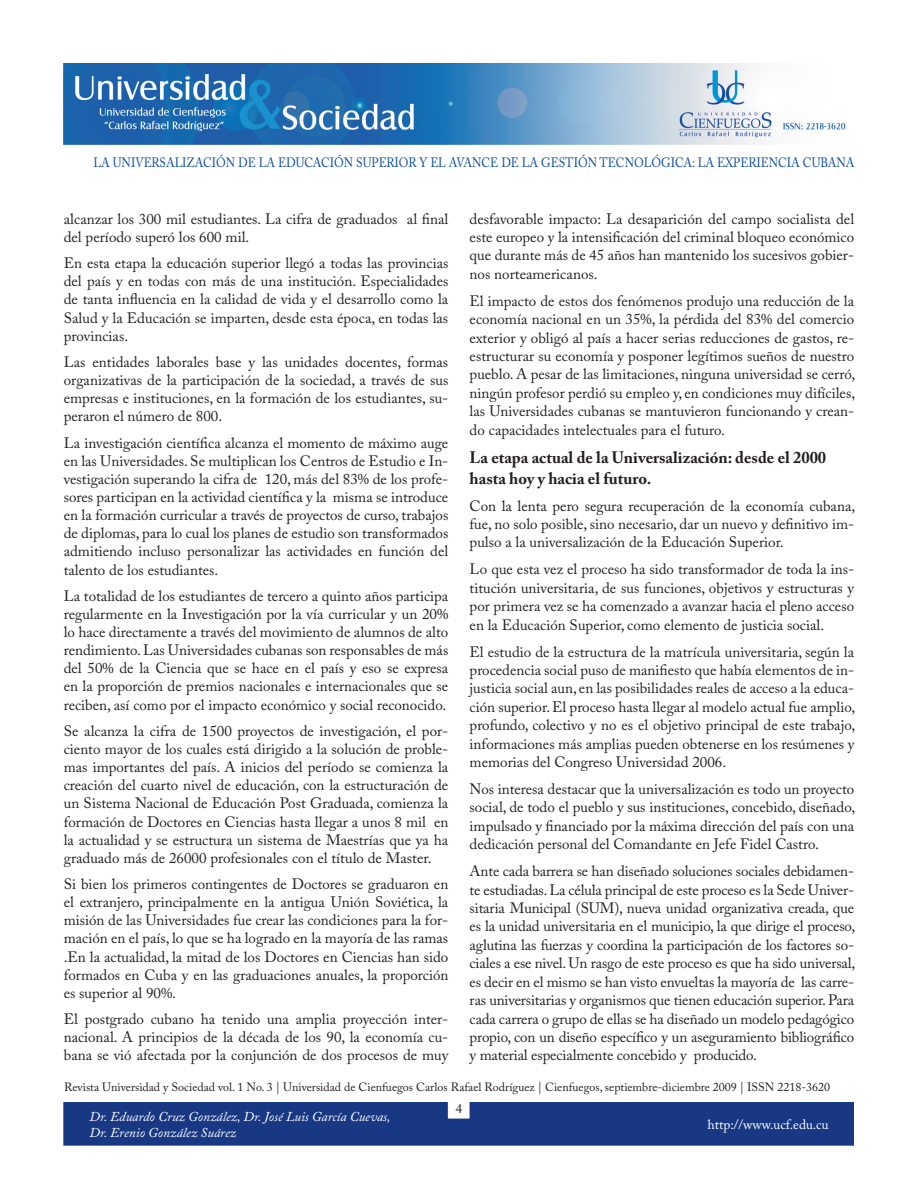
<style>
.page{position:relative;width:918px;height:1188px;background:#fff}
.page>*{position:absolute;margin:0;border:0;box-sizing:border-box;transform-origin:0 0}
.subtítulos{font:700 16.5px/20.2px "Adobe Caslon Pro";color:#231f20}
.texto{font:15px/18.1px "Adobe Caslon Pro";color:#231f20;text-align:justify}
.t1{font:13.5px "Adobe Caslon Pro";color:#0d4da1;scale:.87 1}
.t2{font:italic 13.5px/16.2px "Adobe Caslon Pro";color:#fff}
.t3{font:13.5px "Adobe Caslon Pro";color:#fff}
.t4{font:13.5px "Adobe Caslon Pro";color:#231f20}
.t5{font:12px "Adobe Caslon Pro";color:#231f20}
</style>
<div class="page">
<img style="left:64px;top:64px;width:782px;height:80px">
<div style="left:64px;top:1103px;width:790px;height:42px;background:#183884"></div>
<p class="t1" style="left:94px;top:155px;width:876px">LA UNIVERSALIZACIÓN DE LA EDUCACIÓN SUPERIOR Y EL AVANCE DE LA GESTIÓN TECNOLÓGICA: LA EXPERIENCIA CUBANA</p>
<p class="texto" style="left:64px;top:209px;width:386px">alcanzar los 300 mil estudiantes. La cifra de graduados al final del período superó los 600 mil.</p>
<p class="texto" style="left:64px;top:254px;width:386px">En esta etapa la educación superior llegó a todas las provincias del país y en todas con más de una institución. Especialidades de tanta influencia en la calidad de vida y el desarrollo como la Salud y la Educación se imparten, desde esta época, en todas las provincias.</p>
<p class="texto" style="left:64px;top:353px;width:386px">Las entidades laborales base y las unidades docentes, formas organizativas de la participación de la sociedad, a través de sus empresas e instituciones, en la formación de los estudiantes, su&shy;peraron el número de 800.</p>
<p class="texto" style="left:64px;top:434px;width:386px">La investigación científica alcanza el momento de máximo auge en las Universidades. Se multiplican los Centros de Estudio e In&shy;vestigación superando la cifra de 120, más del 83% de los profe&shy;sores participan en la actividad científica y la misma se introduce en la formación curricular a través de proyectos de curso, trabajos de diplomas, para lo cual los planes de estudio son transformados admitiendo incluso personalizar las actividades en función del talento de los estudiantes.</p>
<p class="texto" style="left:64px;top:587px;width:386px">La totalidad de los estudiantes de tercero a quinto años participa regularmente en la Investigación por la vía curricular y un 20% lo hace directamente a través del movimiento de alumnos de alto rendimiento. Las Universidades cubanas son responsables de más del 50% de la Ciencia que se hace en el país y eso se expresa en la proporción de premios nacionales e internacionales que se reciben, así como por el impacto económico y social reconocido.</p>
<p class="texto" style="left:64px;top:722px;width:386px">Se alcanza la cifra de 1500 proyectos de investigación, el por&shy;ciento mayor de los cuales está dirigido a la solución de proble&shy;mas importantes del país. A inicios del período se comienza la creación del cuarto nivel de educación, con la estructuración de un Sistema Nacional de Educación Post Graduada, comienza la formación de Doctores en Ciencias hasta llegar a unos 8 mil en la actualidad y se estructura un sistema de Maestrías que ya ha graduado más de 26000 profesionales con el título de Master.</p>
<p class="texto" style="left:64px;top:875px;width:386px">Si bien los primeros contingentes de Doctores se graduaron en el extranjero, principalmente en la antigua Unión Soviética, la misión de las Universidades fue crear las condiciones para la for&shy;mación en el país, lo que se ha logrado en la mayoría de las ramas .En la actualidad, la mitad de los Doctores en Ciencias han sido formados en Cuba y en las graduaciones anuales, la proporción es superior al 90%.</p>
<p class="texto" style="left:64px;top:1010px;width:386px">El postgrado cubano ha tenido una amplia proyección inter&shy;nacional. A principios de la década de los 90, la economía cu&shy;bana se vió afectada por la conjunción de dos procesos de muy</p>
<p class="texto" style="left:470px;top:209px;width:386px">desfavorable impacto: La desaparición del campo socialista del este europeo y la intensificación del criminal bloqueo económico que durante más de 45 años han mantenido los sucesivos gobier&shy;nos norteamericanos.</p>
<p class="texto" style="left:470px;top:291px;width:387px">El impacto de estos dos fenómenos produjo una reducción de la economía nacional en un 35%, la pérdida del 83% del comercio exterior y obligó al país a hacer serias reducciones de gastos, re&shy;estructurar su economía y posponer legítimos sueños de nuestro pueblo. A pesar de las limitaciones, ninguna universidad se cerró, ningún profesor perdió su empleo y, en condiciones muy difíciles, las Universidades cubanas se mantuvieron funcionando y crean&shy;do capacidades intelectuales para el futuro.</p>
<p class="subtítulos" style="left:470px;top:448px;width:358px">La etapa actual de la Universalización: desde el 2000 hasta hoy y hacia el futuro.</p>
<p class="texto" style="left:470px;top:496px;width:387px">Con la lenta pero segura recuperación de la economía cubana, fue, no solo posible, sino necesario, dar un nuevo y definitivo im&shy;pulso a la universalización de la Educación Superior.</p>
<p class="texto" style="left:470px;top:560px;width:386px">Lo que esta vez el proceso ha sido transformador de toda la ins&shy;titución universitaria, de sus funciones, objetivos y estructuras y por primera vez se ha comenzado a avanzar hacia el pleno acceso en la Educación Superior, como elemento de justicia social.</p>
<p class="texto" style="left:470px;top:642px;width:387px">El estudio de la estructura de la matrícula universitaria, según la procedencia social puso de manifiesto que había elementos de in&shy;justicia social aun, en las posibilidades reales de acceso a la educa&shy;ción superior. El proceso hasta llegar al modelo actual fue amplio, profundo, colectivo y no es el objetivo principal de este trabajo, informaciones más amplias pueden obtenerse en los resúmenes y memorias del Congreso Universidad 2006.</p>
<p class="texto" style="left:470px;top:780px;width:387px">Nos interesa destacar que la universalización es todo un proyecto social, de todo el pueblo y sus instituciones, concebido, diseñado, impulsado y financiado por la máxima dirección del país con una dedicación personal del Comandante en Jefe Fidel Castro.</p>
<p class="texto" style="left:470px;top:862px;width:387px">Ante cada barrera se han diseñado soluciones sociales debidamen&shy;te estudiadas. La célula principal de este proceso es la Sede Univer&shy;sitaria Municipal (SUM), nueva unidad organizativa creada, que es la unidad universitaria en el municipio, la que dirige el proceso, aglutina las fuerzas y coordina la participación de los factores so&shy;ciales a ese nivel. Un rasgo de este proceso es que ha sido universal, es decir en el mismo se han visto envueltas la mayoría de las carre&shy;ras universitarias y organismos que tienen educación superior. Para cada carrera o grupo de ellas se ha diseñado un modelo pedagógico propio, con un diseño específico y un aseguramiento bibliográfico y material especialmente concebido y producido.</p>
<p class="t5" style="left:64px;top:1079px;width:768px">Revista Universidad y Sociedad vol. 1 No. 3 | Universidad de Cienfuegos Carlos Rafael Rodríguez | Cienfuegos, septiembre-diciembre 2009 | ISSN 2218-3620</p>
<p class="t4" style="left:456px;top:1100px;width:8px">4</p>
<p class="t2" style="left:90px;top:1108px;width:303px">Dr. Eduardo Cruz González, Dr. José Luis García Cuevas,<br>Dr. Erenio González Suárez</p>
<p class="t3" style="left:708px;top:1117px;width:123px">http://www.ucf.edu.cu</p>
</div>
